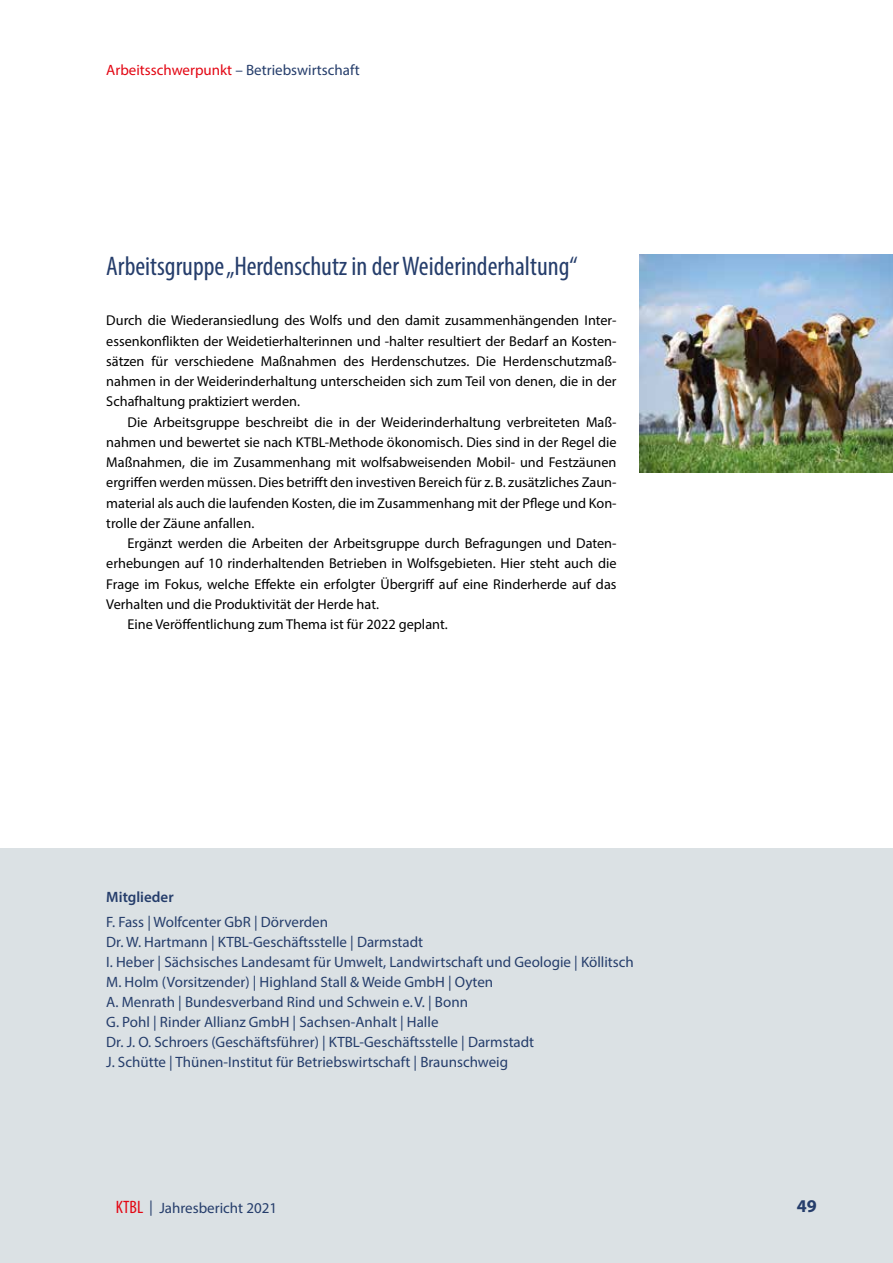
<style>
.page{position:relative;width:893px;height:1263px;background:#fff}
.page>*{position:absolute;margin:0;border:0;box-sizing:border-box;transform-origin:0 0}
.t1{font:condensed 27px "Myriad Pro";color:#253d6b}
.t2{font:700 18px "Myriad Pro";color:#253d6b}
.t3{font:15px/20px "Myriad Pro";color:#253d6b}
.t4{font:600 15px "Myriad Pro";color:#253d6b}
.t5{font:14.25px/20.2px "Myriad Pro";color:#000;text-align:justify}
.s1{color:#e30613}
.s2{font-stretch:condensed;font-size:18px;color:#e30613}
.s3{font-family:"Rotis Sans Serif Pro"}
</style>
<div class="page">
<div style="left:0;top:848px;width:893px;height:415px;background:#dbe1e4"></div>
<img style="left:640px;top:255px;width:253px;height:218px">
<p class="t3" style="left:106px;top:60px;width:255px"><span class="s1">Arbeitsschwerpunkt</span> – Betriebswirtschaft</p>
<h1 class="t1" style="left:106px;top:250px;width:473px">Arbeitsgruppe „Herdenschutz in der Weiderinderhaltung“</h1>
<p class="t5" style="left:106px;top:310px;width:512px">Durch die Wiederansiedlung des Wolfs und den damit zusammenhängenden Inter&shy;essenkonflikten der Weidetierhalterinnen und -halter resultiert der Bedarf an Kosten&shy;sätzen für verschiedene Maßnahmen des Herdenschutzes. Die Herdenschutzmaß&shy;nahmen in der Weiderinderhaltung unterscheiden sich zum Teil von denen, die in der Schafhaltung praktiziert werden.</p>
<p class="t5" style="left:106px;top:412px;width:512px;text-indent:21px">Die Arbeitsgruppe beschreibt die in der Weiderinderhaltung verbreiteten Maß&shy;nahmen und bewertet sie nach KTBL-Methode ökonomisch. Dies sind in der Regel die Maßnahmen, die im Zusammenhang mit wolfsabweisenden Mobil- und Festzäunen ergriffen werden müssen. Dies betrifft den investiven Bereich für z.B. zusätzliches Zaun&shy;material als auch die laufenden Kosten, die im Zusammenhang mit der Pflege und Kon&shy;trolle der Zäune anfallen.</p>
<p class="t5" style="left:128px;top:533px;width:490px">Ergänzt werden die Arbeiten der Arbeitsgruppe durch Befragungen und Daten-</p>
<p class="t5" style="left:106px;top:553px;width:512px">erhebungen auf 10 rinderhaltenden Betrieben in Wolfsgebieten. Hier steht auch die</p>
<p class="t5" style="left:106px;top:573px;width:512px">Frage im Fokus, welche Effekte ein erfolgter Übergriff auf eine Rinderherde auf das</p>
<p class="t5" style="left:106px;top:594px;width:274px">Verhalten und die Produktivität der Herde hat.</p>
<p class="t5" style="left:128px;top:614px;width:322px">Eine Veröffentlichung zum Thema ist für 2022 geplant.</p>
<p class="t4" style="left:106px;top:887px;width:69px">Mitglieder</p>
<p class="t3" style="left:106px;top:912px;width:529px">F. Fass | Wolfcenter GbR | Dörverden<br>Dr. W. Hartmann | KTBL-Geschäftsstelle | Darmstadt<br>I. Heber | Sächsisches Landesamt für Umwelt, Landwirtschaft und Geologie | Köllitsch M. Holm (Vorsitzender) | Highland Stall &amp; Weide GmbH | Oyten<br>A. Menrath | Bundesverband Rind und Schwein e.V. | Bonn<br>G. Pohl | Rinder Allianz GmbH | Sachsen-Anhalt | Halle<br>Dr. J. O. Schroers (Geschäftsführer) | KTBL-Geschäftsstelle | Darmstadt<br>J. Schütte | Thünen-Institut für Betriebswirtschaft | Braunschweig</p>
<p class="t3" style="left:116px;top:1198px;width:163px"><span class="s2">KTBL</span> <span class="s3">|</span> Jahresbericht 2021</p>
<p class="t2" style="left:797px;top:1194px;width:21px">49</p>
</div>
